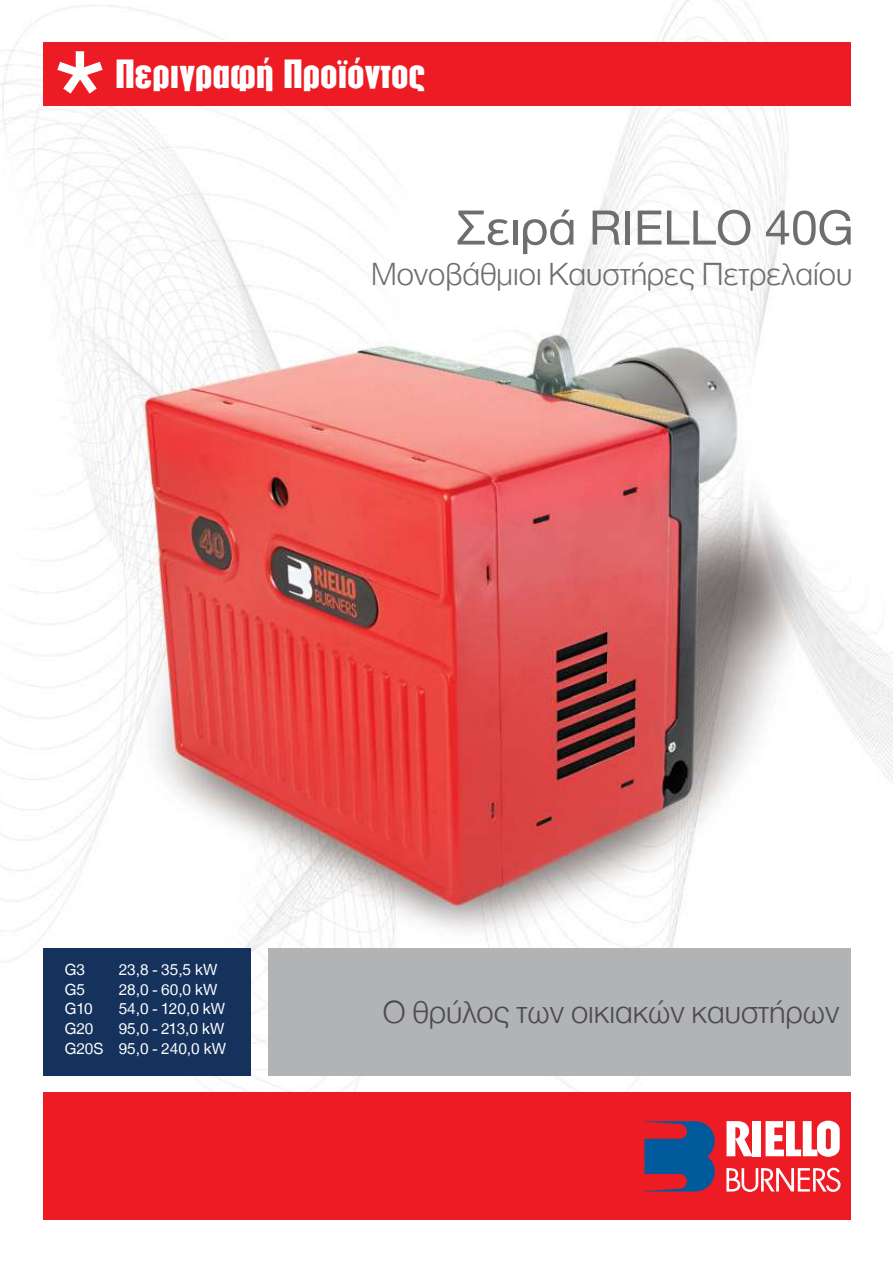
<style>
.page{position:relative;width:893px;height:1263px;background:#fff}
.page>*{position:absolute;margin:0;border:0;box-sizing:border-box;transform-origin:0 0}
.t1{font:147.6px "Helvetica";color:#fff}
.t2{font:51px "Helvetica Neue Greek";color:#6c6e70}
.t3{font:800 40.5px "CF Eteocles";color:#fff}
.t4{font:300 33px "Helvetica Neue Greek";color:#6c6e70}
.t5{font:300 33px "Helvetica Neue Greek";color:#4c4c4e}
.t6{font:16.5px/19.8px "Helvetica Neue Greek";color:#fff;text-align:right}
</style>
<div class="page">
<img style="left:0;top:0;width:893px;height:1092px">
<div style="left:43px;top:42px;width:808px;height:64px;background:#ed1c24"></div>
<div style="left:43px;top:1092px;width:808px;height:128px;background:#ed1c24"></div>
<div style="left:268px;top:948px;width:583px;height:127px;background:#b1b3b5"></div>
<div style="left:43px;top:948px;width:207px;height:127px;background:#15325c"></div>
<svg style="left:644px;top:1121px;width:71px;height:70px"></svg>
<svg style="left:726px;top:1168px;width:114px;height:24px"></svg>
<svg style="left:726px;top:1121px;width:26px;height:35px"></svg>
<div style="left:752px;top:1121px;width:9px;height:35px;background:#fff"></div>
<svg style="left:765px;top:1120px;width:75px;height:37px"></svg>
<h1 class="t1" style="left:52px;top:20px;width:59px">*</h1>
<h3 class="t3" style="left:115px;top:53px;width:312px">Περιγραφή Προϊόντος</h3>
<h2 class="t2" style="left:457px;top:200px;width:398px">Σειρά RIELLO 40G</h2>
<h3 class="t4" style="left:371px;top:256px;width:483px">Μονοβάθµιοι Καυστήρες Πετρελαίου</h3>
<p class="t6" style="left:65px;top:959px;width:22px">G3</p>
<p class="t6" style="left:119px;top:959px;width:100px">23,8 - 35,5 kW</p>
<p class="t6" style="left:65px;top:979px;width:22px">G5</p>
<p class="t6" style="left:119px;top:979px;width:100px">28,0 - 60,0 kW</p>
<p class="t6" style="left:65px;top:999px;width:30px">G10</p>
<p class="t6" style="left:119px;top:999px;width:108px">54,0 - 120,0 kW</p>
<p class="t6" style="left:65px;top:1019px;width:30px">G20</p>
<p class="t6" style="left:65px;top:1019px;width:163px">95,0 - 213,0 kW<br>G20S 95,0 - 240,0 kW</p>
<h3 class="t5" style="left:383px;top:995px;width:458px">Ο θρύλος των οικιακών καυστήρων</h3>
</div>
